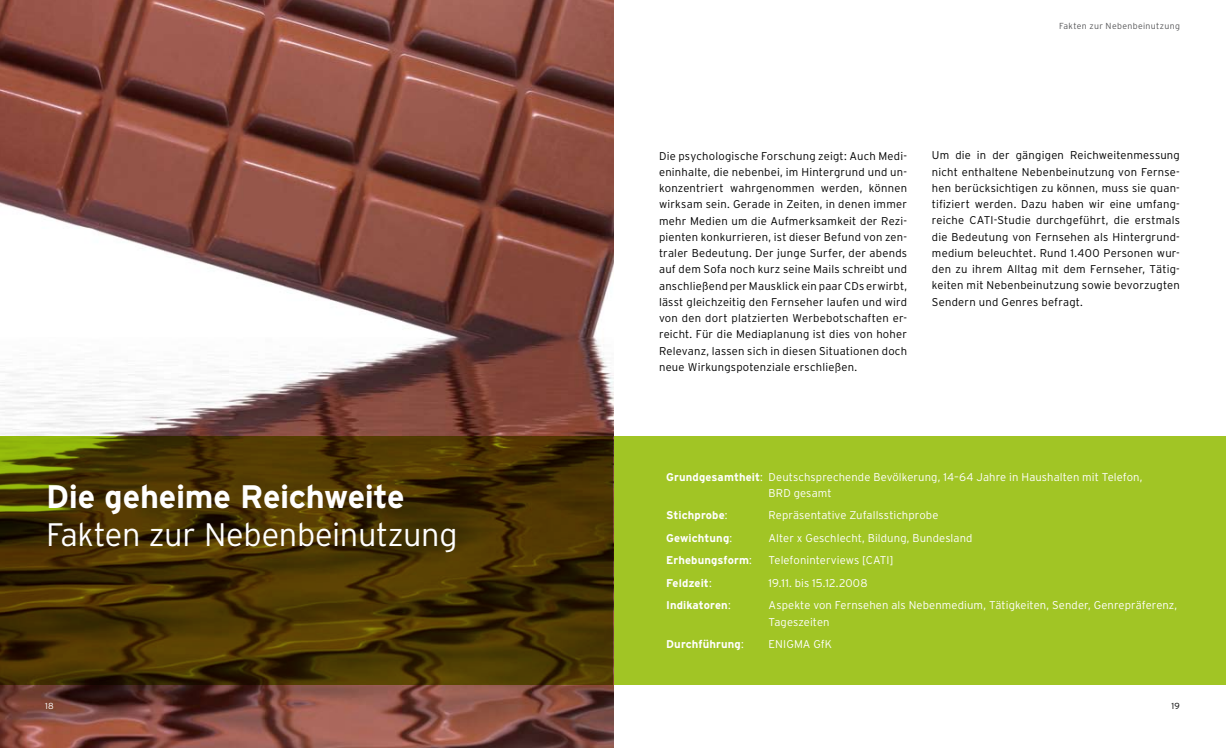
<style>
.page{position:relative;width:1226px;height:748px;background:#fff}
.page>*{position:absolute;margin:0;border:0;box-sizing:border-box;transform-origin:0 0}
.t1{font:300 32.5px "Interstate";letter-spacing:-.01em;color:#fff}
.t2{font:700 32.5px "Interstate";letter-spacing:-.01em;color:#fff}
.t3{font:300 11.25px/16.2px "Interstate";letter-spacing:.02em;color:#000;text-align:justify}
.t4{font:300 11.25px/16.2px "Interstate";letter-spacing:.01em;color:#fff}
.t5{font:700 11.25px "Interstate";letter-spacing:.01em;color:#fff}
.t6{font:300 8.75px "Interstate";letter-spacing:.04em;color:#58585a}
.t7{font:300 8.75px "Interstate";color:#fff}
.t8{font:300 8.75px "Interstate";color:#000}
.s1{font-weight:700}
.s2{font-weight:300}
</style>
<div class="page">
<div style="left:613px;top:436px;width:613px;height:248px;background:#a1c525"></div>
<img style="left:0;top:0;width:613px;height:748px">
<svg style="left:0;top:436px;width:613px;height:248px;background:#473302"></svg>
<p class="t6" style="left:1059px;top:21px;width:122px">Fakten zur Nebenbeinutzung</p>
<h1 class="t2" style="left:46px;top:479px;width:360px">Die geheime Reichweite</h1>
<h1 class="t1" style="left:46px;top:516px;width:413px">Fakten zur Nebenbeinutzung</h1>
<p class="t3" style="left:659px;top:147px;width:250px">Die psychologische Forschung zeigt: Auch Medi&shy;eninhalte, die nebenbei, im Hintergrund und un&shy;konzentriert wahrgenommen werden, können wirksam sein. Gerade in Zeiten, in denen immer mehr Medien um die Aufmerksamkeit der Rezi&shy;pienten konkurrieren, ist dieser Befund von zen&shy;traler Bedeutung. Der junge Surfer, der abends auf dem Sofa noch kurz seine Mails schreibt und anschließend per Mausklick ein paar CDs erwirbt, lässt gleichzeitig den Fernseher laufen und wird von den dort platzierten Werbebotschaften er&shy;reicht. Für die Mediaplanung ist dies von hoher Relevanz, lassen sich in diesen Situationen doch neue Wirkungspotenziale erschließen.</p>
<p class="t3" style="left:932px;top:147px;width:250px">Um die in der gängigen Reichweitenmessung nicht enthaltene Nebenbeinutzung von Fernse&shy;hen berücksichtigen zu können, muss sie quan&shy;tifiziert werden. Dazu haben wir eine umfang&shy;reiche CATI-Studie durchgeführt, die erstmals die Bedeutung von Fernsehen als Hintergrund&shy;medium beleuchtet. Rund 1.400 Personen wur&shy;den zu ihrem Alltag mit dem Fernseher, Tätig&shy;keiten mit Nebenbeinutzung sowie bevorzugten Sendern und Genres befragt.</p>
<p class="t4" style="left:769px;top:468px;width:375px;text-indent:-102px"><span class="s1">Grundgesamtheit</span>: Deutschsprechende Bevölkerung, 14–64 Jahre in Haushalten mit Telefon,<br>BRD gesamt</p>
<p class="t5" style="left:666px;top:509px;width:63px">Stichprobe<span class="s2">:</span></p>
<p class="t4" style="left:769px;top:507px;width:171px">Repräsentative Zufallsstichprobe</p>
<p class="t5" style="left:666px;top:531px;width:68px">Gewichtung<span class="s2">:</span></p>
<p class="t4" style="left:769px;top:529px;width:205px">Alter x Geschlecht, Bildung, Bundesland</p>
<p class="t5" style="left:666px;top:554px;width:87px">Erhebungsform<span class="s2">:</span></p>
<p class="t4" style="left:769px;top:552px;width:126px">Telefoninterviews [CATI]</p>
<p class="t5" style="left:666px;top:576px;width:47px">Feldzeit<span class="s2">:</span></p>
<p class="t4" style="left:769px;top:574px;width:100px">19.11. bis 15.12.2008</p>
<p class="t5" style="left:666px;top:599px;width:66px">Indikatoren<span class="s2">:</span></p>
<p class="t4" style="left:769px;top:597px;width:410px">Aspekte von Fernsehen als Nebenmedium, Tätigkeiten, Sender, Genrepräferenz,<br>Tageszeiten</p>
<p class="t5" style="left:666px;top:638px;width:79px">Durchführung<span class="s2">:</span></p>
<p class="t4" style="left:769px;top:636px;width:65px">ENIGMA GfK</p>
<p class="t7" style="left:45px;top:701px;width:10px">18</p>
<p class="t8" style="left:1171px;top:701px;width:10px">19</p>
</div>
